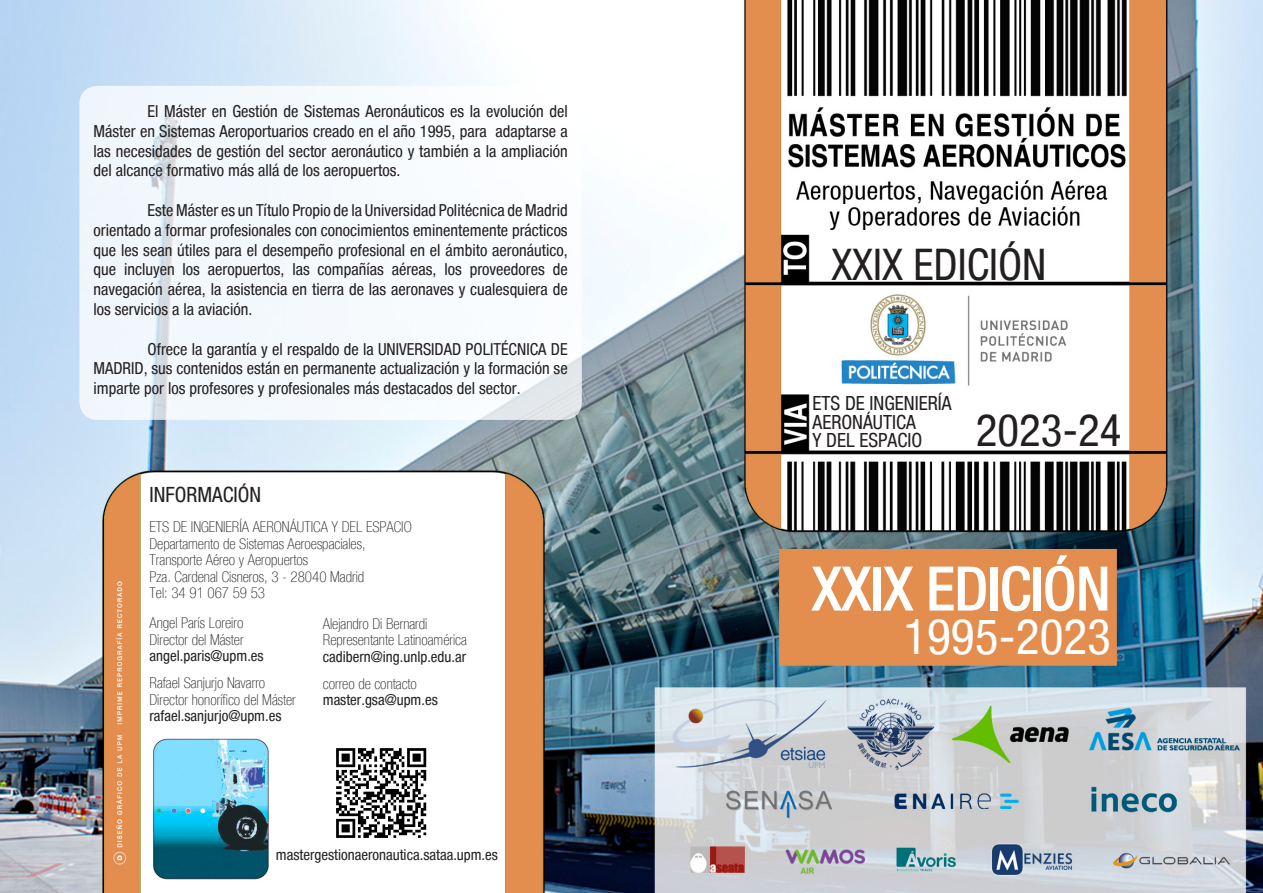
<style>
.page{position:relative;width:1263px;height:893px;background:#fff}
.page>*{position:absolute;margin:0;border:0;box-sizing:border-box;transform-origin:0 0}
.t1{font:500 condensed 61.5px "Helvetica Neue LT Std";letter-spacing:-.02em;color:#fff}
.t2{font:condensed 49.5px "Helvetica Neue LT Std";color:#fff}
.t3{font:condensed 45px "Helvetica Neue LT Std";color:#231f20}
.t4{font:condensed 43.5px "Helvetica Neue LT Std";color:#231f20}
.t5{font:condensed 21px "Helvetica Neue LT Std";color:#231f20}
.t6{font:condensed 19.5px "Helvetica Neue LT Std";color:#231f20}
.t7{font:condensed 16.5px/19.8px "Helvetica Neue LT Std";color:#231f20;text-align:justify}
.t8{font:100 condensed 15px/27px "Helvetica Neue LT Std";color:#231f20}
.t9{font:condensed 15px/27px "Helvetica Neue LT Std";color:#231f20}
.s1{font-weight:400}
.s2{font-weight:100}
</style>
<div class="page">
<img style="left:0;top:0;width:1263px;height:893px">
<img style="left:333px;top:744px;width:96px;height:96px">
<div style="left:79px;top:86px;width:503px;height:334px;background:#f5f9fd;border-radius:18px"></div>
<p class="t7" style="left:94px;top:101px;width:476px;text-indent:54px">El Máster en Gestión de Sistemas Aeronáuticos es la evolución del Máster en Sistemas Aeroportuarios creado en el año 1995, para adaptarse a las necesidades de gestión del sector aeronáutico y también a la ampliación del alcance formativo más allá de los aeropuertos.</p>
<p class="t7" style="left:94px;top:200px;width:476px;text-indent:54px">Este Máster es un Título Propio de la Universidad Politécnica de Madrid orientado a formar profesionales con conocimientos eminentemente prácticos que les sean útiles para el desempeño profesional en el ámbito aeronáutico, que incluyen los aeropuertos, las compañías aéreas, los proveedores de navegación aérea, la asistencia en tierra de las aeronaves y cualesquiera de los servicios a la aviación.</p>
<p class="t7" style="left:94px;top:339px;width:476px;text-indent:54px">Ofrece la garantía y el respaldo de la UNIVERSIDAD POLITÉCNICA DE MADRID, sus contenidos están en permanente actualización y la formación se imparte por los profesores y profesionales más destacados del sector.</p>
<p class="t5" style="left:150px;top:483px;width:113px">INFORMACIÓN</p>
<p class="t8" style="left:150px;top:513px;width:264px">ETS DE INGENIERÍA AERONÁUTICA Y DEL ESPACIO</p>
<p class="t8" style="left:150px;top:530px;width:218px">Departamento de Sistemas Aeroespaciales,</p>
<p class="t8" style="left:150px;top:546px;width:160px">Transporte Aéreo y Aeropuertos</p>
<p class="t8" style="left:150px;top:563px;width:216px">Pza. Cardenal Cisneros, 3 - 28040 Madrid</p>
<p class="t8" style="left:150px;top:579px;width:117px">Tel: 34 91 067 59 53</p>
<p class="t8" style="left:150px;top:609px;width:95px">Angel París Loreiro</p>
<p class="t8" style="left:150px;top:626px;width:96px">Director del Máster</p>
<p class="t8" style="left:150px;top:642px;width:117px"><span class="s1">angel.paris@upm.es<br></span>Rafael Sanjurjo Navarro</p>
<p class="t8" style="left:150px;top:686px;width:148px">Director honorífico del Máster</p>
<p class="t9" style="left:150px;top:702px;width:133px">rafael.sanjurjo@upm.es</p>
<p class="t8" style="left:323px;top:610px;width:106px">Alejandro Di Bernardi</p>
<p class="t8" style="left:323px;top:626px;width:146px">Representante Latinoamérica</p>
<p class="t9" style="left:323px;top:643px;width:145px">cadibern@ing.unlp.edu.ar <span class="s2">correo de contacto</span></p>
<p class="t9" style="left:323px;top:686px;width:116px">master.gsa@upm.es</p>
<p class="t9" style="left:276px;top:841px;width:224px">mastergestionaeronautica.sataa.upm.es</p>
<p class="t4" style="left:831px;top:239px;width:217px">XXIX EDICIÓN</p>
<p class="t6" style="left:812px;top:392px;width:141px">ETS DE INGENIERÍA</p>
<p class="t6" style="left:812px;top:410px;width:105px">AERONÁUTICA</p>
<p class="t6" style="left:812px;top:429px;width:111px">Y DEL ESPACIO</p>
<p class="t3" style="left:976px;top:404px;width:147px">2023-24</p>
<p class="t1" style="left:811px;top:552px;width:301px">XXIX EDICIÓN</p>
<p class="t2" style="left:903px;top:608px;width:209px">1995-2023</p>
</div>
